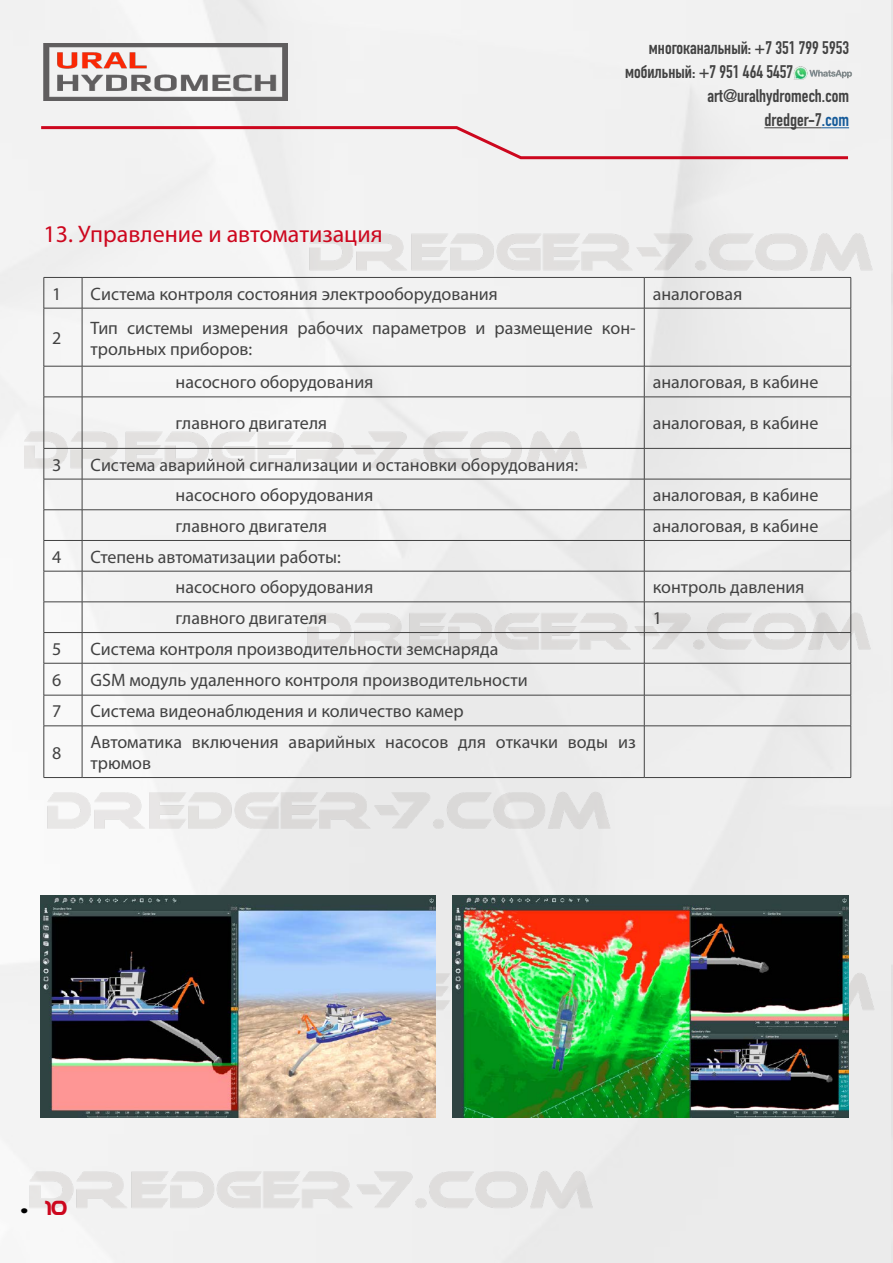
<style>
.page{position:relative;width:893px;height:1263px;background:#f1f1f1}
.page>*{position:absolute;margin:0;border:0;box-sizing:border-box;transform-origin:0 0}
.t1{font:24px "Myriad Pro";color:#cd071e}
.t2{font:24px "Nasa";color:#cd071e}
.t3{font:18px/21px "Myriad Pro";color:#424242}
.t4{font:700 18px "DIN Condensed";color:#424242}
.s1{color:#165b9a}
.s2{font-size:18px;color:#000}
</style>
<div class="page">
<img style="left:44px;top:44px;width:243px;height:57px">
<img style="left:0;top:143px;width:893px;height:1116px">
<img style="left:40px;top:895px;width:396px;height:222px">
<img style="left:453px;top:895px;width:395px;height:222px">
<hr style="left:44px;top:277px;width:38px;height:1px;background:#424242">
<hr style="left:44px;top:278px;width:1px;height:30px;background:#424242">
<hr style="left:82px;top:277px;width:562px;height:1px;background:#424242">
<hr style="left:82px;top:278px;width:1px;height:30px;background:#424242">
<hr style="left:644px;top:277px;width:207px;height:1px;background:#424242">
<hr style="left:644px;top:278px;width:1px;height:30px;background:#424242">
<hr style="left:851px;top:278px;width:1px;height:30px;background:#424242">
<hr style="left:44px;top:308px;width:38px;height:1px;background:#424242">
<hr style="left:44px;top:308px;width:1px;height:58px;background:#424242">
<hr style="left:82px;top:308px;width:562px;height:1px;background:#424242">
<hr style="left:82px;top:308px;width:1px;height:58px;background:#424242">
<hr style="left:644px;top:308px;width:207px;height:1px;background:#424242">
<hr style="left:644px;top:308px;width:1px;height:58px;background:#424242">
<hr style="left:851px;top:308px;width:1px;height:58px;background:#424242">
<hr style="left:44px;top:366px;width:38px;height:1px;background:#424242">
<hr style="left:44px;top:366px;width:1px;height:31px;background:#424242">
<hr style="left:82px;top:366px;width:562px;height:1px;background:#424242">
<hr style="left:82px;top:366px;width:1px;height:31px;background:#424242">
<hr style="left:644px;top:366px;width:207px;height:1px;background:#424242">
<hr style="left:644px;top:366px;width:1px;height:31px;background:#424242">
<hr style="left:851px;top:366px;width:1px;height:31px;background:#424242">
<hr style="left:44px;top:397px;width:38px;height:1px;background:#424242">
<hr style="left:44px;top:397px;width:1px;height:51px;background:#424242">
<hr style="left:82px;top:397px;width:562px;height:1px;background:#424242">
<hr style="left:82px;top:397px;width:1px;height:51px;background:#424242">
<hr style="left:644px;top:397px;width:207px;height:1px;background:#424242">
<hr style="left:644px;top:397px;width:1px;height:51px;background:#424242">
<hr style="left:851px;top:397px;width:1px;height:51px;background:#424242">
<hr style="left:44px;top:448px;width:38px;height:1px;background:#424242">
<hr style="left:44px;top:449px;width:1px;height:30px;background:#424242">
<hr style="left:82px;top:448px;width:562px;height:1px;background:#424242">
<hr style="left:82px;top:449px;width:1px;height:30px;background:#424242">
<hr style="left:644px;top:448px;width:207px;height:1px;background:#424242">
<hr style="left:644px;top:449px;width:1px;height:30px;background:#424242">
<hr style="left:851px;top:449px;width:1px;height:30px;background:#424242">
<hr style="left:44px;top:479px;width:38px;height:1px;background:#424242">
<hr style="left:44px;top:479px;width:1px;height:31px;background:#424242">
<hr style="left:82px;top:479px;width:562px;height:1px;background:#424242">
<hr style="left:82px;top:479px;width:1px;height:31px;background:#424242">
<hr style="left:644px;top:479px;width:207px;height:1px;background:#424242">
<hr style="left:644px;top:479px;width:1px;height:31px;background:#424242">
<hr style="left:851px;top:479px;width:1px;height:31px;background:#424242">
<hr style="left:44px;top:509px;width:38px;height:1px;background:#424242">
<hr style="left:44px;top:510px;width:1px;height:30px;background:#424242">
<hr style="left:82px;top:509px;width:562px;height:1px;background:#424242">
<hr style="left:82px;top:510px;width:1px;height:30px;background:#424242">
<hr style="left:644px;top:509px;width:207px;height:1px;background:#424242">
<hr style="left:644px;top:510px;width:1px;height:30px;background:#424242">
<hr style="left:851px;top:510px;width:1px;height:30px;background:#424242">
<hr style="left:44px;top:540px;width:38px;height:1px;background:#424242">
<hr style="left:44px;top:541px;width:1px;height:30px;background:#424242">
<hr style="left:82px;top:540px;width:562px;height:1px;background:#424242">
<hr style="left:82px;top:541px;width:1px;height:30px;background:#424242">
<hr style="left:644px;top:540px;width:207px;height:1px;background:#424242">
<hr style="left:644px;top:541px;width:1px;height:30px;background:#424242">
<hr style="left:851px;top:541px;width:1px;height:30px;background:#424242">
<hr style="left:44px;top:571px;width:38px;height:1px;background:#424242">
<hr style="left:44px;top:571px;width:1px;height:31px;background:#424242">
<hr style="left:82px;top:571px;width:562px;height:1px;background:#424242">
<hr style="left:82px;top:571px;width:1px;height:31px;background:#424242">
<hr style="left:644px;top:571px;width:207px;height:1px;background:#424242">
<hr style="left:644px;top:571px;width:1px;height:31px;background:#424242">
<hr style="left:851px;top:571px;width:1px;height:31px;background:#424242">
<hr style="left:44px;top:602px;width:38px;height:1px;background:#424242">
<hr style="left:44px;top:602px;width:1px;height:30px;background:#424242">
<hr style="left:82px;top:602px;width:562px;height:1px;background:#424242">
<hr style="left:82px;top:602px;width:1px;height:30px;background:#424242">
<hr style="left:644px;top:602px;width:207px;height:1px;background:#424242">
<hr style="left:644px;top:602px;width:1px;height:30px;background:#424242">
<hr style="left:851px;top:602px;width:1px;height:30px;background:#424242">
<hr style="left:44px;top:632px;width:38px;height:1px;background:#424242">
<hr style="left:44px;top:633px;width:1px;height:30px;background:#424242">
<hr style="left:82px;top:632px;width:562px;height:1px;background:#424242">
<hr style="left:82px;top:633px;width:1px;height:30px;background:#424242">
<hr style="left:644px;top:632px;width:207px;height:1px;background:#424242">
<hr style="left:644px;top:633px;width:1px;height:30px;background:#424242">
<hr style="left:851px;top:633px;width:1px;height:30px;background:#424242">
<hr style="left:44px;top:663px;width:38px;height:1px;background:#424242">
<hr style="left:44px;top:663px;width:1px;height:32px;background:#424242">
<hr style="left:82px;top:663px;width:562px;height:1px;background:#424242">
<hr style="left:82px;top:663px;width:1px;height:32px;background:#424242">
<hr style="left:644px;top:663px;width:207px;height:1px;background:#424242">
<hr style="left:644px;top:663px;width:1px;height:32px;background:#424242">
<hr style="left:851px;top:663px;width:1px;height:32px;background:#424242">
<hr style="left:44px;top:695px;width:38px;height:1px;background:#424242">
<hr style="left:44px;top:695px;width:1px;height:31px;background:#424242">
<hr style="left:82px;top:695px;width:562px;height:1px;background:#424242">
<hr style="left:82px;top:695px;width:1px;height:31px;background:#424242">
<hr style="left:644px;top:695px;width:207px;height:1px;background:#424242">
<hr style="left:644px;top:695px;width:1px;height:31px;background:#424242">
<hr style="left:851px;top:695px;width:1px;height:31px;background:#424242">
<hr style="left:44px;top:725px;width:38px;height:1px;background:#424242">
<hr style="left:44px;top:726px;width:1px;height:51px;background:#424242">
<hr style="left:82px;top:725px;width:562px;height:1px;background:#424242">
<hr style="left:82px;top:726px;width:1px;height:51px;background:#424242">
<hr style="left:644px;top:725px;width:207px;height:1px;background:#424242">
<hr style="left:644px;top:726px;width:1px;height:51px;background:#424242">
<hr style="left:851px;top:726px;width:1px;height:51px;background:#424242">
<hr style="left:44px;top:777px;width:38px;height:1px;background:#424242">
<hr style="left:82px;top:777px;width:562px;height:1px;background:#424242">
<hr style="left:644px;top:777px;width:207px;height:1px;background:#424242">
<img style="left:790px;top:66px;width:66px;height:16px">
<svg style="left:38px;top:125px;width:813px;height:36px"></svg>
<h1 class="t1" style="left:44px;top:219px;width:341px">13. Управление и автоматизация</h1>
<p class="t4" style="left:649px;top:36px;width:202px">многоканальный: +7 351 799 5953</p>
<p class="t4" style="left:625px;top:60px;width:170px">мобильный: +7 951 464 5457</p>
<p class="t4" style="left:707px;top:84px;width:143px">art@uralhydromech.com</p>
<p class="t4" style="left:764px;top:108px;width:86px">dredger-7<span class="s1">.com</span></p>
<p class="t3" style="left:52px;top:283px;width:11px">1</p>
<p class="t3" style="left:91px;top:283px;width:409px">Система контроля состояния электрооборудования</p>
<p class="t3" style="left:653px;top:283px;width:91px">аналоговая</p>
<p class="t3" style="left:52px;top:327px;width:11px">2</p>
<p class="t3" style="left:91px;top:317px;width:547px">Тип системы измерения рабочих параметров и размещение кон&shy;трольных приборов:</p>
<p class="t3" style="left:176px;top:372px;width:199px">насосного оборудования</p>
<p class="t3" style="left:653px;top:372px;width:167px">аналоговая, в кабине</p>
<p class="t3" style="left:176px;top:413px;width:153px">главного двигателя</p>
<p class="t3" style="left:653px;top:413px;width:167px">аналоговая, в кабине</p>
<p class="t3" style="left:52px;top:454px;width:11px">3</p>
<p class="t3" style="left:176px;top:449px;width:404px;line-height:30.8px;text-indent:-85px">Система аварийной сигнализации и остановки оборудования: насосного оборудования</p>
<p class="t3" style="left:653px;top:484px;width:167px">аналоговая, в кабине</p>
<p class="t3" style="left:176px;top:515px;width:153px">главного двигателя</p>
<p class="t3" style="left:653px;top:515px;width:167px">аналоговая, в кабине</p>
<p class="t3" style="left:52px;top:546px;width:11px">4</p>
<p class="t3" style="left:176px;top:541px;width:199px;line-height:30.8px;text-indent:-85px">Степень автоматизации работы: насосного оборудования</p>
<p class="t3" style="left:653px;top:576px;width:153px">контроль давления</p>
<p class="t3" style="left:176px;top:607px;width:153px">главного двигателя</p>
<p class="t3" style="left:653px;top:607px;width:11px">1</p>
<p class="t3" style="left:52px;top:638px;width:11px">5</p>
<p class="t3" style="left:91px;top:638px;width:409px">Система контроля производительности земснаряда</p>
<p class="t3" style="left:52px;top:669px;width:11px">6</p>
<p class="t3" style="left:91px;top:669px;width:439px">GSM модуль удаленного контроля производительности</p>
<p class="t3" style="left:52px;top:700px;width:11px">7</p>
<p class="t3" style="left:91px;top:700px;width:375px">Система видеонаблюдения и количество камер</p>
<p class="t3" style="left:52px;top:742px;width:11px">8</p>
<p class="t3" style="left:91px;top:731px;width:547px">Автоматика включения аварийных насосов для откачки воды из трюмов</p>
<h1 class="t2" style="left:20px;top:1197px;width:49px"><span class="s2">•</span> 10</h1>
</div>
